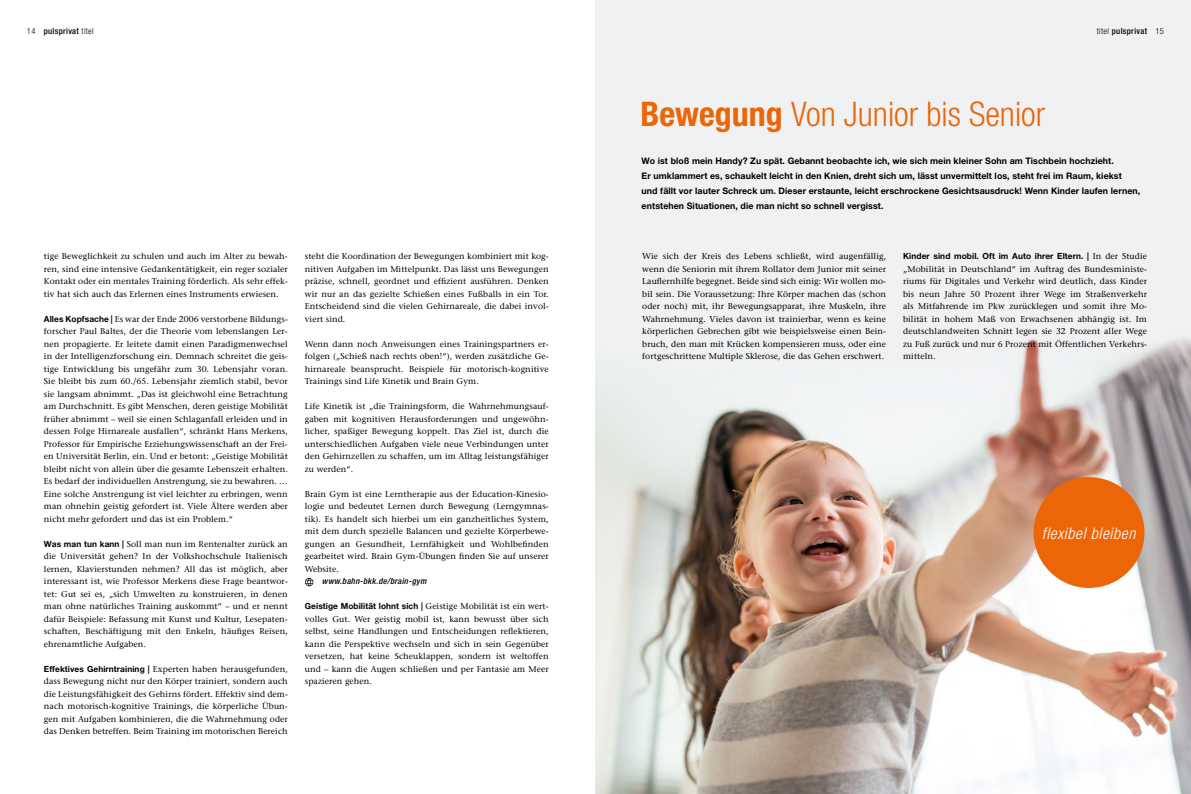
<style>
.page{position:relative;width:1191px;height:794px;background:#fff}
.page>*{position:absolute;margin:0;border:0;box-sizing:border-box;transform-origin:0 0}
.t1{font:300 condensed 34px "Helvetica Neue";color:#ec6608}
.t2{font:italic 300 condensed 16px "Helvetica Neue";letter-spacing:.04em;color:#fff}
.t3{font:700 9px/15px "Helvetica Neue";letter-spacing:.01em;color:#000}
.t4{font:8.5px/12.5px "Stone Serif";letter-spacing:.01em;color:#000;text-align:justify}
.t5{font:700 8.5px "Helvetica Neue";letter-spacing:.01em;color:#000}
.t6{font:500 condensed 8.5px "Helvetica Neue";letter-spacing:.04em;color:#000}
.t7{font:italic 500 condensed 8.5px "Helvetica Neue";letter-spacing:.04em;color:#000}
.s1{font-weight:300}
.s2{font-weight:700}
.s3{font-family:"Helvetica Neue";font-weight:700}
.s4{font-family:"Stone Serif";font-weight:400}
</style>
<div class="page">
<img style="left:595px;top:0;width:596px;height:794px">
<svg style="left:305px;top:578px;width:8px;height:8px"></svg>
<div style="left:1033px;top:477px;width:111px;height:111px;background:#ec6608;border-radius:50%"></div>
<p class="t6" style="left:27px;top:26px;width:68px"><span class="s1">14</span> pulsprivat <span class="s1">titel</span></p>
<p class="t6" style="left:1097px;top:26px;width:69px"><span class="s1">titel</span> pulsprivat <span class="s1">15</span></p>
<h1 class="t1" style="left:640px;top:94px;width:406px"><span class="s2">Bewegung</span> Von Junior bis Senior</h1>
<p class="t4" style="left:44px;top:250px;width:245px">tige Beweglichkeit zu schulen und auch im Alter zu bewah&shy;ren, sind eine intensive Gedankentätigkeit, ein reger sozialer Kontakt oder ein mentales Training förderlich. Als sehr effek&shy;tiv hat sich auch das Erlernen eines Instruments erwiesen.</p>
<p class="t4" style="left:44px;top:313px;width:245px"><span class="s3">Alles Kopfsache |</span> Es war der Ende 2006 verstorbene Bildungs&shy;forscher Paul Baltes, der die Theorie vom lebenslangen Ler&shy;nen propagierte. Er leitete damit einen Paradigmenwechsel in der Intelligenzforschung ein. Demnach schreitet die geis&shy;tige Entwicklung bis ungefähr zum 30. Lebensjahr voran.<br>Sie bleibt bis zum 60./65. Lebensjahr ziemlich stabil, bevor sie langsam abnimmt. „Das ist gleichwohl eine Betrachtung am Durchschnitt. Es gibt Menschen, deren geistige Mobilität früher abnimmt – weil sie einen Schlaganfall erleiden und in dessen Folge Hirnareale ausfallen“, schränkt Hans Merkens, Professor für Empirische Erziehungswissenschaft an der Frei&shy;en Universität Berlin, ein. Und er betont: „Geistige Mobilität bleibt nicht von allein über die gesamte Lebenszeit erhalten.<br>Es bedarf der individuellen Anstrengung, sie zu bewahren. … Eine solche Anstrengung ist viel leichter zu erbringen, wenn man ohnehin geistig gefordert ist. Viele Ältere werden aber nicht mehr gefordert und das ist ein Problem.“</p>
<p class="t4" style="left:44px;top:538px;width:245px"><span class="s3">Was man tun kann |</span> Soll man nun im Rentenalter zurück an die Universität gehen? In der Volkshochschule Italienisch lernen, Klavierstunden nehmen? All das ist möglich, aber interessant ist, wie Professor Merkens diese Frage beantwor&shy;tet: Gut sei es, „sich Umwelten zu konstruieren, in denen man ohne natürliches Training auskommt“ – und er nennt dafür Beispiele: Befassung mit Kunst und Kultur, Lesepaten&shy;schaften, Beschäftigung mit den Enkeln, häufiges Reisen, ehrenamtliche Aufgaben.</p>
<p class="t4" style="left:44px;top:663px;width:245px"><span class="s3">Effektives Gehirntraining |</span> Experten haben herausgefunden, dass Bewegung nicht nur den Körper trainiert, sondern auch die Leistungsfähigkeit des Gehirns fördert. Effektiv sind dem&shy;nach motorisch-kognitive Trainings, die körperliche Übun&shy;gen mit Aufgaben kombinieren, die die Wahrnehmung oder das Denken betreffen. Beim Training im motorischen Bereich</p>
<p class="t4" style="left:305px;top:250px;width:245px">steht die Koordination der Bewegungen kombiniert mit kog&shy;nitiven Aufgaben im Mittelpunkt. Das lässt uns Bewegungen präzise, schnell, geordnet und effizient ausführen. Denken wir nur an das gezielte Schießen eines Fußballs in ein Tor.<br>Entscheidend sind die vielen Gehirnareale, die dabei invol&shy;viert sind.</p>
<p class="t4" style="left:305px;top:338px;width:245px">Wenn dann noch Anweisungen eines Trainingspartners er&shy;folgen („Schieß nach rechts oben!“), werden zusätzliche Ge&shy;hirnareale beansprucht. Beispiele für motorisch-kognitive Trainings sind Life Kinetik und Brain Gym.</p>
<p class="t4" style="left:305px;top:400px;width:245px">Life Kinetik ist „die Trainingsform, die Wahrnehmungsauf&shy;gaben mit kognitiven Herausforderungen und ungewöhn&shy;licher, spaßiger Bewegung koppelt. Das Ziel ist, durch die unterschiedlichen Aufgaben viele neue Verbindungen unter den Gehirnzellen zu schaffen, um im Alltag leistungsfähiger zu werden“.</p>
<p class="t4" style="left:305px;top:488px;width:245px">Brain Gym ist eine Lerntherapie aus der Education-Kinesio&shy;logie und bedeutet Lernen durch Bewegung (Lerngymnas&shy;tik). Es handelt sich hierbei um ein ganzheitliches System, mit dem durch spezielle Balancen und gezielte Körperbewe&shy;gungen an Gesundheit, Lernfähigkeit und Wohlbefinden gearbeitet wird. Brain Gym-Übungen finden Sie auf unserer Website.</p>
<p class="t7" style="left:322px;top:576px;width:106px">www.bahn-bkk.de/brain-gym</p>
<p class="t4" style="left:305px;top:600px;width:245px"><span class="s3">Geistige Mobilität lohnt sich |</span> Geistige Mobilität ist ein wert&shy;volles Gut. Wer geistig mobil ist, kann bewusst über sich selbst, seine Handlungen und Entscheidungen reflektieren, kann die Perspektive wechseln und sich in sein Gegenüber versetzen, hat keine Scheuklappen, sondern ist weltoffen und – kann die Augen schließen und per Fantasie am Meer spazieren gehen.</p>
<p class="t3" style="left:641px;top:153px;width:500px">Wo ist bloß mein Handy? Zu spät. Gebannt beobachte ich, wie sich mein kleiner Sohn am Tischbein hochzieht.<br>Er umklammert es, schaukelt leicht in den Knien, dreht sich um, lässt unvermittelt los, steht frei im Raum, kiekst<br>und fällt vor lauter Schreck um. Dieser erstaunte, leicht erschrockene Gesichtsausdruck! Wenn Kinder laufen lernen, entstehen Situationen, die man nicht so schnell vergisst.</p>
<p class="t4" style="left:642px;top:250px;width:245px">Wie sich der Kreis des Lebens schließt, wird augenfällig, wenn die Seniorin mit ihrem Rollator dem Junior mit seiner Lauflernhilfe begegnet. Beide sind sich einig: Wir wollen mo&shy;bil sein. Die Voraussetzung: Ihre Körper machen das (schon oder noch) mit, ihr Bewegungsapparat, ihre Muskeln, ihre Wahrnehmung. Vieles davon ist trainierbar, wenn es keine körperlichen Gebrechen gibt wie beispielsweise einen Bein&shy;bruch, den man mit Krücken kompensieren muss, oder eine fortgeschrittene Multiple Sklerose, die das Gehen erschwert.</p>
<p class="t5" style="left:903px;top:251px;width:245px">Kinder sind mobil. Oft im Auto ihrer Eltern. | <span class="s4">In der Studie</span></p>
<p class="t4" style="left:903px;top:263px;width:245px">„Mobilität in Deutschland“ im Auftrag des Bundesministe&shy;riums für Digitales und Verkehr wird deutlich, dass Kinder bis neun Jahre 50 Prozent ihrer Wege im Straßenverkehr als Mitfahrende im Pkw zurücklegen und somit ihre Mo&shy;bilität in hohem Maß von Erwachsenen abhängig ist. Im deutschlandweiten Schnitt legen sie 32 Prozent aller Wege zu Fuß zurück und nur 6 Prozent mit Öffentlichen Verkehrs&shy;mitteln.</p>
<h2 class="t2" style="left:1041px;top:524px;width:95px">flexibel bleiben</h2>
</div>
